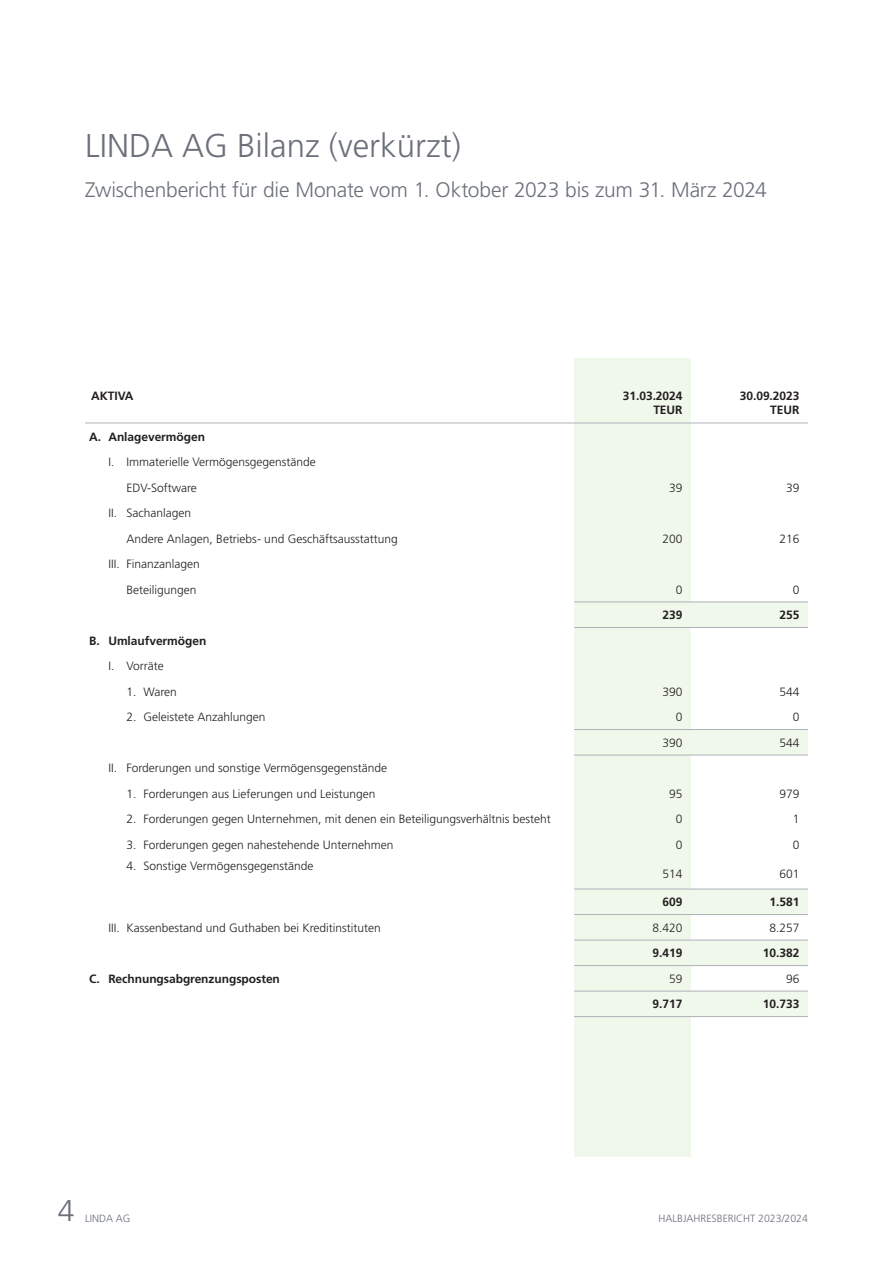
<style>
.page{position:relative;width:893px;height:1263px;background:#fff}
.page>*{position:absolute;margin:0;border:0;box-sizing:border-box;transform-origin:0 0}
.t1{font:300 33px "Frutiger LT Pro";color:#6b707a}
.t2{font:300 30px "Frutiger LT Pro";color:#6b707a}
.t3{font:300 21px "Frutiger LT Pro";letter-spacing:-.015em;color:#6b707a}
.t4{font:300 12px/25.5px "Frutiger LT Pro";color:#231f20}
.t5{font:700 12px/14.4px "Frutiger LT Pro";letter-spacing:-.005em;color:#231f20;text-align:right}
.t6{font:300 10.5px "Frutiger LT Pro";color:#6b707a}
</style>
<div class="page">
<div style="left:574px;top:358px;width:117px;height:799px;background:#f0f7eb"></div>
<svg style="left:574px;top:603px;width:234px;height:413px;fill:#f0f7eb"></svg>
<hr style="left:574px;top:602px;width:117px;height:1px;background:#aeb2b9">
<hr style="left:691px;top:602px;width:117px;height:1px;background:#aeb2b9">
<hr style="left:574px;top:627px;width:117px;height:1px;background:#aeb2b9">
<hr style="left:691px;top:627px;width:117px;height:1px;background:#aeb2b9">
<hr style="left:574px;top:729px;width:117px;height:1px;background:#aeb2b9">
<hr style="left:691px;top:729px;width:117px;height:1px;background:#aeb2b9">
<hr style="left:574px;top:755px;width:117px;height:1px;background:#aeb2b9">
<hr style="left:691px;top:755px;width:117px;height:1px;background:#aeb2b9">
<hr style="left:574px;top:889px;width:117px;height:1px;background:#aeb2b9">
<hr style="left:691px;top:889px;width:117px;height:1px;background:#aeb2b9">
<hr style="left:574px;top:914px;width:117px;height:1px;background:#aeb2b9">
<hr style="left:691px;top:914px;width:117px;height:1px;background:#aeb2b9">
<hr style="left:574px;top:940px;width:117px;height:1px;background:#aeb2b9">
<hr style="left:691px;top:940px;width:117px;height:1px;background:#aeb2b9">
<hr style="left:574px;top:965px;width:117px;height:1px;background:#aeb2b9">
<hr style="left:691px;top:965px;width:117px;height:1px;background:#aeb2b9">
<hr style="left:574px;top:991px;width:117px;height:1px;background:#aeb2b9">
<hr style="left:691px;top:991px;width:117px;height:1px;background:#aeb2b9">
<hr style="left:574px;top:1016px;width:117px;height:1px;background:#aeb2b9">
<hr style="left:691px;top:1016px;width:117px;height:1px;background:#aeb2b9">
<hr style="left:85px;top:423px;width:489px;height:1px;background:#aeb2b9">
<hr style="left:574px;top:423px;width:117px;height:1px;background:#aeb2b9">
<hr style="left:691px;top:423px;width:117px;height:1px;background:#aeb2b9">
<h1 class="t1" style="left:85px;top:127px;width:377px">LINDA AG Bilanz (verkürzt)</h1>
<h3 class="t3" style="left:85px;top:178px;width:683px">Zwischenbericht für die Monate vom 1. Oktober 2023 bis zum 31. März 2024</h3>
<p class="t5" style="left:91px;top:389px;width:44px">AKTIVA</p>
<p class="t5" style="left:623px;top:389px;width:61px">31.03.2024<br>TEUR</p>
<p class="t5" style="left:740px;top:389px;width:61px">30.09.2023<br>TEUR</p>
<p class="t5" style="left:89px;top:429px;width:117px">A. Anlagevermögen</p>
<p class="t4" style="left:126px;top:449px;width:191px;text-indent:-18px">I. Immaterielle Vermögensgegenstände<br>EDV-Software</p>
<p class="t4" style="left:669px;top:475px;width:15px">39</p>
<p class="t4" style="left:786px;top:475px;width:15px">39</p>
<p class="t4" style="left:126px;top:500px;width:273px;text-indent:-18px">II. Sachanlagen<br>Andere Anlagen, Betriebs- und Geschäftsausstattung</p>
<p class="t4" style="left:108px;top:551px;width:93px;text-align:right">III. Finanzanlagen<br>Beteiligungen</p>
<p class="t4" style="left:662px;top:526px;width:22px">200</p>
<p class="t4" style="left:779px;top:526px;width:22px">216</p>
<p class="t4" style="left:676px;top:577px;width:8px">0</p>
<p class="t4" style="left:793px;top:577px;width:8px">0</p>
<p class="t5" style="left:663px;top:608px;width:21px">239</p>
<p class="t5" style="left:779px;top:608px;width:21px">255</p>
<p class="t5" style="left:89px;top:633px;width:119px">B. Umlaufvermögen</p>
<p class="t4" style="left:108px;top:653px;width:57px">I. Vorräte</p>
<p class="t4" style="left:126px;top:679px;width:52px">1. Waren</p>
<p class="t4" style="left:662px;top:679px;width:22px">390</p>
<p class="t4" style="left:779px;top:679px;width:22px">544</p>
<p class="t4" style="left:126px;top:704px;width:141px">2. Geleistete Anzahlungen</p>
<p class="t4" style="left:676px;top:704px;width:8px">0</p>
<p class="t4" style="left:793px;top:704px;width:8px">0</p>
<p class="t4" style="left:662px;top:730px;width:22px">390</p>
<p class="t4" style="left:779px;top:730px;width:22px">544</p>
<p class="t4" style="left:108px;top:755px;width:280px">II. Forderungen und sonstige Vermögensgegenstände</p>
<p class="t4" style="left:126px;top:781px;width:250px">1. Forderungen aus Lieferungen und Leistungen</p>
<p class="t4" style="left:669px;top:781px;width:15px">95</p>
<p class="t4" style="left:779px;top:781px;width:22px">979</p>
<p class="t4" style="left:126px;top:806px;width:426px">2. Forderungen gegen Unternehmen, mit denen ein Beteiligungsverhältnis besteht</p>
<p class="t4" style="left:676px;top:806px;width:8px">0</p>
<p class="t4" style="left:793px;top:806px;width:8px">1</p>
<p class="t4" style="left:126px;top:832px;width:269px">3. Forderungen gegen nahestehende Unternehmen</p>
<p class="t4" style="left:676px;top:832px;width:8px">0</p>
<p class="t4" style="left:793px;top:832px;width:8px">0</p>
<p class="t4" style="left:126px;top:853px;width:189px">4. Sonstige Vermögensgegenstände</p>
<p class="t4" style="left:662px;top:861px;width:22px">514</p>
<p class="t4" style="left:779px;top:861px;width:22px">601</p>
<p class="t5" style="left:662px;top:895px;width:22px">609</p>
<p class="t5" style="left:769px;top:895px;width:32px">1.581</p>
<p class="t4" style="left:108px;top:915px;width:274px">III. Kassenbestand und Guthaben bei Kreditinstituten</p>
<p class="t4" style="left:652px;top:915px;width:32px">8.420</p>
<p class="t4" style="left:769px;top:915px;width:32px">8.257</p>
<p class="t5" style="left:653px;top:946px;width:31px">9.419</p>
<p class="t5" style="left:763px;top:946px;width:38px">10.382</p>
<p class="t5" style="left:89px;top:971px;width:192px">C. Rechnungsabgrenzungsposten</p>
<p class="t4" style="left:669px;top:966px;width:15px">59</p>
<p class="t4" style="left:786px;top:966px;width:15px">96</p>
<p class="t5" style="left:653px;top:997px;width:31px">9.717</p>
<p class="t5" style="left:763px;top:997px;width:38px">10.733</p>
<h2 class="t2" style="left:58px;top:1193px;width:18px">4</h2>
<p class="t6" style="left:85px;top:1212px;width:47px">LINDA AG</p>
<p class="t6" style="left:658px;top:1212px;width:151px">HALBJAHRESBERICHT 2023/2024</p>
</div>
